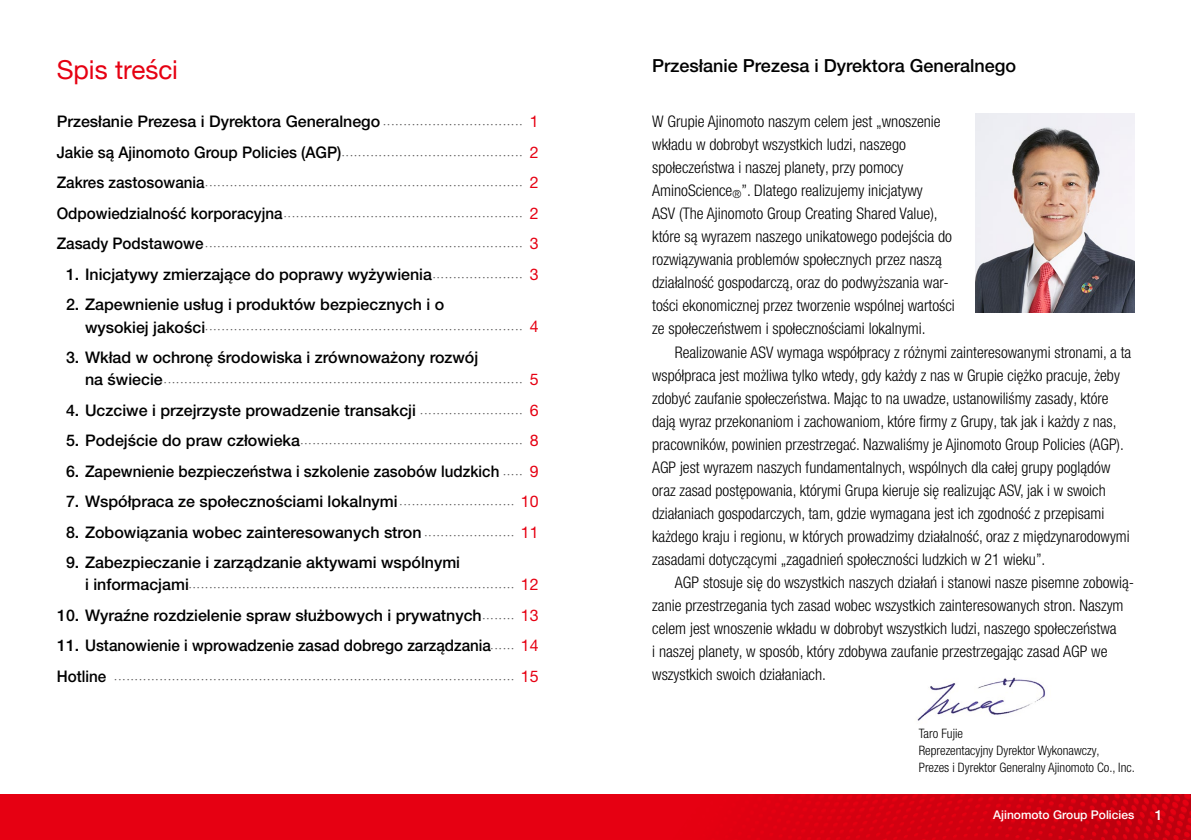
<style>
.page{position:relative;width:1191px;height:840px;background:#fff}
.page>*{position:absolute;margin:0;border:0;box-sizing:border-box;transform-origin:0 0}
.t1{font:26px "Helvetica Neue";color:#e60012}
.t2{font:500 18px "Helvetica Neue LT Pro";color:#000}
.t3{font:300 condensed 16px/23px "Helvetica Neue LT Pro";color:#000}
.t4{font:500 16px/22px "Helvetica Neue LT Pro";color:#000}
.t5{font:500 16px "Helvetica Neue LT Pro";color:#000;scale:.95 1}
.t6{font:16px "Helvetica Neue LT Std";color:#e60012}
.t7{font:500 14px "Helvetica Neue LT Std";color:#fff}
.t8{font:300 condensed 13px/17px "Helvetica Neue LT Pro";color:#000}
.t9{font:500 12px "Helvetica Neue LT Std";color:#fff}
.t10{font:300 6px "Shin Go Pro";color:#595757}
</style>
<div class="page">
<div style="left:0;top:794px;width:1191px;height:45px;background:#e60012"></div>
<img style="left:766px;top:794px;width:425px;height:45px">
<img style="left:917px;top:677px;width:129px;height:44px">
<img style="left:975px;top:113px;width:159px;height:199px">
<h1 class="t1" style="left:57px;top:51px;width:123px">Spis treści</h1>
<p class="t4" style="left:57px;top:110px;width:325px">Przesłanie Prezesa i Dyrektora Generalnego</p>
<p class="t10" style="left:380px;top:120px;width:143px">•••••••••••••••••••••••••••••••••••</p>
<p class="t6" style="left:530px;top:112px;width:10px">1</p>
<p class="t5" style="left:57px;top:142px;width:301px">Jakie są Ajinomoto Group Policies (AGP)</p>
<p class="t10" style="left:341px;top:150px;width:182px">•••••••••••••••••••••••••••••••••••••••••••••</p>
<p class="t6" style="left:530px;top:142px;width:10px">2</p>
<p class="t5" style="left:57px;top:173px;width:157px">Zakres zastosowania</p>
<p class="t10" style="left:205px;top:181px;width:319px">••••••••••••••••••••••••••••••••••••••••••••••••••••••••••••••••••••••••••••••</p>
<p class="t6" style="left:530px;top:173px;width:10px">2</p>
<p class="t5" style="left:57px;top:203px;width:239px">Odpowiedzialność korporacyjna</p>
<p class="t10" style="left:283px;top:211px;width:241px">•••••••••••••••••••••••••••••••••••••••••••••••••••••••••••</p>
<p class="t6" style="left:530px;top:203px;width:10px">2</p>
<p class="t5" style="left:57px;top:234px;width:156px">Zasady Podstawowe</p>
<p class="t10" style="left:203px;top:242px;width:320px">••••••••••••••••••••••••••••••••••••••••••••••••••••••••••••••••••••••••••••••</p>
<p class="t6" style="left:530px;top:234px;width:10px">3</p>
<p class="t4" style="left:66px;top:263px;width:367px">1. Inicjatywy zmierzające do poprawy wyżywienia</p>
<p class="t10" style="left:432px;top:272px;width:92px">•••••••••••••••••••••••</p>
<p class="t6" style="left:530px;top:264px;width:10px">3</p>
<p class="t4" style="left:85px;top:293px;width:360px;text-indent:-19px">2. Zapewnienie usług i produktów bezpiecznych i o wysokiej jakości</p>
<p class="t10" style="left:205px;top:325px;width:318px">••••••••••••••••••••••••••••••••••••••••••••••••••••••••••••••••••••••••••••••</p>
<p class="t6" style="left:530px;top:317px;width:10px">4</p>
<p class="t4" style="left:85px;top:346px;width:395px;text-indent:-19px">3. Wkład w ochronę środowiska i zrównoważony rozwój na świecie</p>
<p class="t10" style="left:163px;top:377px;width:361px">••••••••••••••••••••••••••••••••••••••••••••••••••••••••••••••••••••••••••••••••••••••••</p>
<p class="t6" style="left:530px;top:369px;width:10px">5</p>
<p class="t4" style="left:66px;top:398px;width:351px">4. Uczciwe i przejrzyste prowadzenie transakcji</p>
<p class="t10" style="left:420px;top:408px;width:103px">••••••••••••••••••••••••••</p>
<p class="t6" style="left:530px;top:400px;width:10px">6</p>
<p class="t4" style="left:66px;top:429px;width:235px">5. Podejście do praw człowieka</p>
<p class="t10" style="left:300px;top:438px;width:224px">•••••••••••••••••••••••••••••••••••••••••••••••••••••••</p>
<p class="t6" style="left:530px;top:430px;width:10px">8</p>
<p class="t4" style="left:66px;top:459px;width:435px">6. Zapewnienie bezpieczeństwa i szkolenie zasobów ludzkich</p>
<p class="t10" style="left:499px;top:469px;width:24px">••••••</p>
<p class="t6" style="left:530px;top:461px;width:10px">9</p>
<p class="t4" style="left:66px;top:490px;width:333px">7. Współpraca ze społecznościami lokalnymi</p>
<p class="t10" style="left:397px;top:499px;width:118px">•••••••••••••••••••••••••••••</p>
<p class="t6" style="left:521px;top:491px;width:19px">10</p>
<p class="t4" style="left:66px;top:520px;width:357px">8. Zobowiązania wobec zainteresowanych stron</p>
<p class="t10" style="left:422px;top:530px;width:94px">•••••••••••••••••••••••</p>
<p class="t6" style="left:521px;top:522px;width:19px">11</p>
<p class="t4" style="left:85px;top:551px;width:376px;text-indent:-19px">9. Zabezpieczanie i zarządzanie aktywami wspólnymi i informacjami</p>
<p class="t10" style="left:189px;top:582px;width:326px">••••••••••••••••••••••••••••••••••••••••••••••••••••••••••••••••••••••••••••••••</p>
<p class="t6" style="left:521px;top:574px;width:19px">12</p>
<p class="t4" style="left:57px;top:603px;width:426px">10. Wyraźne rozdzielenie spraw służbowych i prywatnych</p>
<p class="t10" style="left:482px;top:613px;width:34px">•••••••••</p>
<p class="t6" style="left:521px;top:605px;width:19px">13</p>
<p class="t4" style="left:57px;top:634px;width:435px">11. Ustanowienie i wprowadzenie zasad dobrego zarządzania</p>
<p class="t10" style="left:491px;top:643px;width:25px">••••••</p>
<p class="t6" style="left:521px;top:635px;width:19px">14</p>
<p class="t5" style="left:57px;top:666px;width:54px">Hotline</p>
<p class="t10" style="left:111px;top:674px;width:405px">••••••••••••••••••••••••••••••••••••••••••••••••••••••••••••••••••••••••••••••••••••••••••••••••••</p>
<p class="t6" style="left:521px;top:666px;width:19px">15</p>
<p class="t2" style="left:652px;top:55px;width:365px">Przesłanie Prezesa i Dyrektora Generalnego</p>
<p class="t3" style="left:652px;top:110px;width:304px">W Grupie Ajinomoto naszym celem jest „wnoszenie wkładu w dobrobyt wszystkich ludzi, naszego społeczeństwa i naszej planety, przy pomocy AminoScience<sub>®</sub>”. Dlatego realizujemy inicjatywy<br>ASV (The Ajinomoto Group Creating Shared Value), które są wyrazem naszego unikatowego podejścia do rozwiązywania problemów społecznych przez naszą działalność gospodarczą, oraz do podwyższania war&shy;tości ekonomicznej przez tworzenie wspólnej wartości ze społeczeństwem i społecznościami lokalnymi.</p>
<p class="t3" style="left:652px;top:340px;width:480px;text-indent:23px">Realizowanie ASV wymaga współpracy z różnymi zainteresowanymi stronami, a ta współpraca jest możliwa tylko wtedy, gdy każdy z nas w Grupie ciężko pracuje, żeby zdobyć zaufanie społeczeństwa. Mając to na uwadze, ustanowiliśmy zasady, które dają wyraz przekonaniom i zachowaniom, które firmy z Grupy, tak jak i każdy z nas, pracowników, powinien przestrzegać. Nazwaliśmy je Ajinomoto Group Policies (AGP).<br>AGP jest wyrazem naszych fundamentalnych, wspólnych dla całej grupy poglądów oraz zasad postępowania, którymi Grupa kieruje się realizując ASV, jak i w swoich działaniach gospodarczych, tam, gdzie wymagana jest ich zgodność z przepisami każdego kraju i regionu, w których prowadzimy działalność, oraz z międzynarodowymi zasadami dotyczącymi „zagadnień społeczności ludzkich w 21 wieku”.</p>
<p class="t3" style="left:652px;top:570px;width:483px;text-indent:23px">AGP stosuje się do wszystkich naszych działań i stanowi nasze pisemne zobowią&shy;zanie przestrzegania tych zasad wobec wszystkich zainteresowanych stron. Naszym celem jest wnoszenie wkładu w dobrobyt wszystkich ludzi, naszego społeczeństwa<br>i naszej planety, w sposób, który zdobywa zaufanie przestrzegając zasad AGP we wszystkich swoich działaniach.</p>
<p class="t8" style="left:918px;top:724px;width:218px">Taro Fujie<br>Reprezentacyjny Dyrektor Wykonawczy,<br>Prezes i Dyrektor Generalny Ajinomoto Co., Inc.</p>
<p class="t9" style="left:993px;top:806px;width:142px">Ajinomoto Group Policies</p>
<p class="t7" style="left:1154px;top:806px;width:9px">1</p>
</div>
